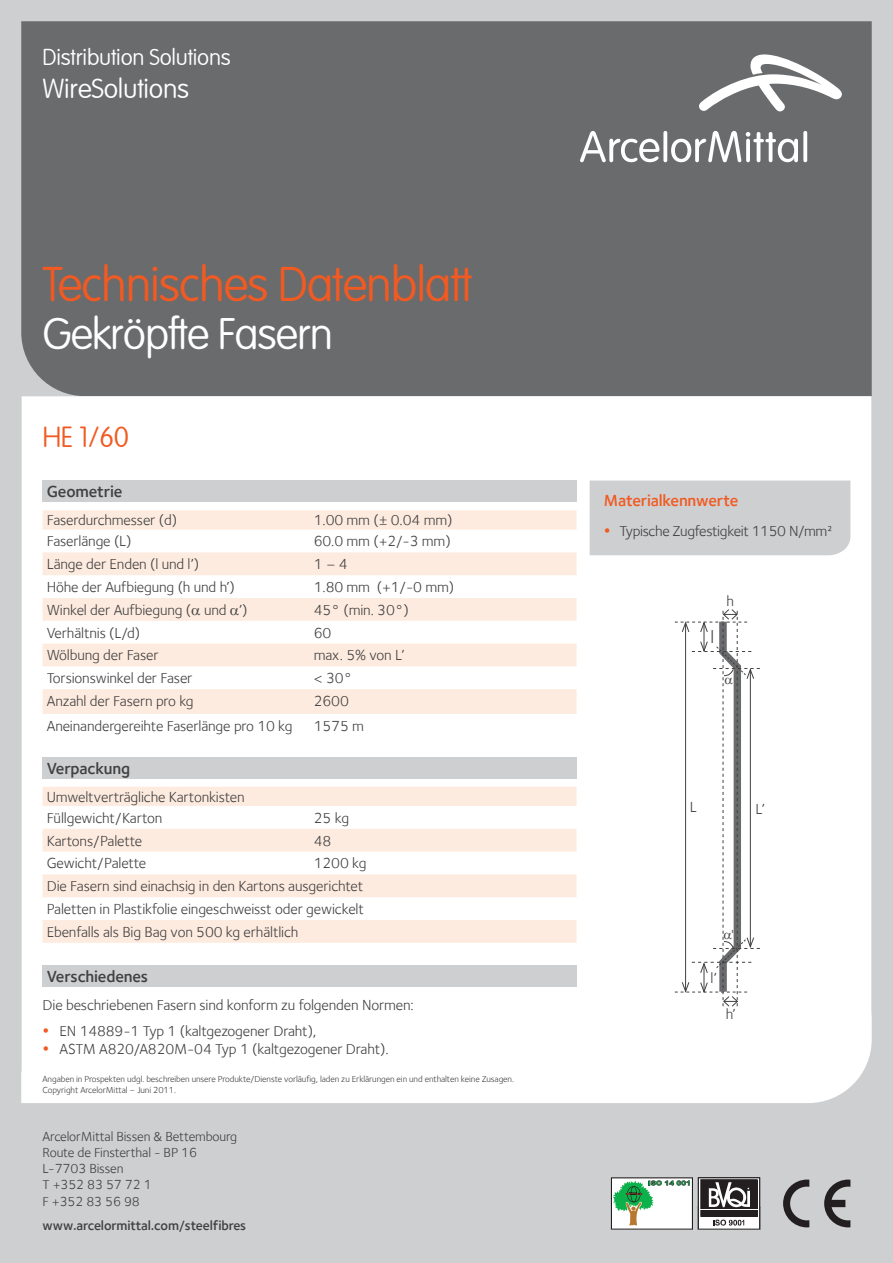
<style>
.page{position:relative;width:893px;height:1263px;background:#cecfd1}
.page>*{position:absolute;margin:0;border:0;box-sizing:border-box;transform-origin:0 0}
.t1{font:100 48px "VAG Rounded Std";letter-spacing:-.025em;color:#f15a22}
.t2{font:100 43.5px "VAG Rounded Std";letter-spacing:-.025em;color:#fff}
.t3{font:100 28.5px "VAG Rounded";color:#f15a22}
.t4{font:100 27px "VAG Rounded";letter-spacing:-.01em;color:#fff}
.t5{font:100 22.5px "VAG Rounded";letter-spacing:-.01em;color:#fff}
.t6{font:600 16.5px "Foundry Sterling";letter-spacing:-.01em;color:#414142}
.t7{font:600 16.5px "Foundry Sterling";letter-spacing:-.01em;color:#f15a22}
.t8{font:15px/22.8px "Foundry Sterling";letter-spacing:-.01em;color:#414142}
.t9{font:13.5px/16.2px "Foundry Sterling";letter-spacing:-.01em;color:#414142}
.t10{font:600 13.5px "Foundry Sterling";letter-spacing:-.01em;color:#414142}
.t11{font:9px/10.5px "Foundry Sterling";letter-spacing:-.01em;color:#414142}
</style>
<div class="page">
<div style="left:21px;top:21px;width:851px;height:375px;background:#696b6d"></div>
<div style="left:21px;top:396px;width:851px;height:707px;background:#fff"></div>
<svg style="left:699px;top:54px;width:143px;height:57px;background:#969799"></svg>
<svg style="left:663px;top:131px;width:4px;height:31px"></svg>
<svg style="left:580px;top:131px;width:79px;height:31px;background:#969899"></svg>
<svg style="left:803px;top:131px;width:4px;height:31px"></svg>
<svg style="left:671px;top:131px;width:127px;height:31px;background:#9c9d9e"></svg>
<div style="left:43px;top:480px;width:534px;height:22px;background:#cecfd1"></div>
<div style="left:43px;top:757px;width:534px;height:21px;background:#cecfd1"></div>
<div style="left:43px;top:965px;width:534px;height:21px;background:#cecfd1"></div>
<svg style="left:43px;top:510px;width:534px;height:204px;background:#fef3ed"></svg>
<svg style="left:43px;top:787px;width:534px;height:156px;background:#fef3ed"></svg>
<svg style="left:611px;top:1177px;width:149px;height:53px;background:#a1aea3"></svg>
<svg style="left:783px;top:1179px;width:26px;height:48px"></svg>
<svg style="left:824px;top:1179px;width:26px;height:48px"></svg>
<svg style="left:192px;top:608px;width:8px;height:7px"></svg>
<svg style="left:230px;top:608px;width:9px;height:7px"></svg>
<svg style="left:44px;top:1028px;width:4px;height:4px"></svg>
<svg style="left:44px;top:1046px;width:4px;height:4px"></svg>
<svg style="left:590px;top:480px;width:260px;height:75px"></svg>
<svg style="left:675px;top:608px;width:85px;height:399px;background:#eaeaea"></svg>
<h3 class="t5" style="left:43px;top:44px;width:190px">Distribution Solutions</h3>
<h3 class="t4" style="left:43px;top:72px;width:148px">WireSolutions</h3>
<h1 class="t1" style="left:43px;top:256px;width:431px">Technisches Datenblatt</h1>
<h2 class="t2" style="left:43px;top:308px;width:292px">Gekröpfte Fasern</h2>
<h3 class="t3" style="left:43px;top:420px;width:88px">HE 1/60</h3>
<p class="t6" style="left:47px;top:482px;width:77px">Geometrie</p>
<p class="t8" style="left:47px;top:509px;width:132px">Faserdurchmesser (d)</p>
<p class="t8" style="left:314px;top:509px;width:140px">1.00 mm (± 0.04 mm)</p>
<p class="t8" style="left:47px;top:530px;width:86px">Faserlänge (L)</p>
<p class="t8" style="left:314px;top:530px;width:138px">60.0 mm (+2/-3 mm)</p>
<p class="t8" style="left:47px;top:553px;width:154px">Länge der Enden (l und l’)</p>
<p class="t8" style="left:314px;top:553px;width:36px">1 – 4</p>
<p class="t8" style="left:47px;top:575px;width:190px">Höhe der Aufbiegung (h und h’)</p>
<p class="t8" style="left:314px;top:575px;width:142px">1.80 mm (+1/-0 mm)</p>
<p class="t8" style="left:47px;top:598px;width:202px">Winkel der Aufbiegung ( und ’)</p>
<p class="t8" style="left:314px;top:598px;width:97px">45° (min. 30°)</p>
<p class="t8" style="left:47px;top:621px;width:95px">Verhältnis (L/d)</p>
<p class="t8" style="left:314px;top:621px;width:19px">60</p>
<p class="t8" style="left:47px;top:644px;width:113px">Wölbung der Faser</p>
<p class="t8" style="left:314px;top:644px;width:92px">max. 5% von L’</p>
<p class="t8" style="left:47px;top:667px;width:147px">Torsionswinkel der Faser</p>
<p class="t8" style="left:314px;top:667px;width:40px">&lt; 30°</p>
<p class="t8" style="left:47px;top:689px;width:148px">Anzahl der Fasern pro kg</p>
<p class="t8" style="left:314px;top:689px;width:37px">2600</p>
<p class="t8" style="left:47px;top:714px;width:247px">Aneinandergereihte Faserlänge pro 10 kg</p>
<p class="t8" style="left:314px;top:714px;width:52px">1575 m</p>
<p class="t6" style="left:47px;top:758px;width:85px">Verpackung</p>
<p class="t8" style="left:47px;top:786px;width:199px;line-height:21px">Umweltverträgliche Kartonkisten<br>Füllgewicht/Karton</p>
<p class="t8" style="left:314px;top:806px;width:37px">25 kg</p>
<p class="t8" style="left:47px;top:829px;width:97px">Kartons/Palette</p>
<p class="t8" style="left:314px;top:829px;width:19px">48</p>
<p class="t8" style="left:47px;top:852px;width:101px">Gewicht/Palette</p>
<p class="t8" style="left:47px;top:852px;width:321px;text-indent:267px">1200 kg Die Fasern sind einachsig in den Kartons ausgerichtet Paletten in Plastikfolie eingeschweisst oder gewickelt Ebenfalls als Big Bag von 500 kg erhältlich</p>
<p class="t6" style="left:47px;top:966px;width:103px">Verschiedenes</p>
<p class="t8" style="left:60px;top:992px;width:356px;line-height:25.5px;text-indent:-17px">Die beschriebenen Fasern sind konform zu folgenden Normen:<br>EN 14889-1 Typ 1 (kaltgezogener Draht),</p>
<p class="t8" style="left:60px;top:1037px;width:331px">ASTM A820/A820M-04 Typ 1 (kaltgezogener Draht).</p>
<p class="t11" style="left:43px;top:1074px;width:473px">Angaben in Prospekten udgl. beschreiben unsere Produkte/Dienste vorläufig, laden zu Erklärungen ein und enthalten keine Zusagen.<br>Copyright ArcelorMittal – Juni 2011.</p>
<p class="t9" style="left:43px;top:1128px;width:196px">ArcelorMittal Bissen &amp; Bettembourg<br>Route de Finsterthal - BP 16<br>L-7703 Bissen<br>T +352 83 57 72 1<br>F +352 83 56 98</p>
<p class="t10" style="left:43px;top:1217px;width:205px">www.arcelormittal.com/steelfibres</p>
<p class="t7" style="left:604px;top:491px;width:136px">Materialkennwerte</p>
<p class="t8" style="left:619px;top:520px;width:215px">Typische Zugfestigkeit 1150 N/mm²</p>
<p class="t8" style="left:726px;top:590px;width:9px">h</p>
<p class="t8" style="left:690px;top:796px;width:9px">L</p>
<p class="t8" style="left:756px;top:797px;width:11px">L’</p>
<p class="t9" style="left:732px;top:926px;width:4px">'</p>
<p class="t8" style="left:711px;top:966px;width:8px">l’</p>
<p class="t8" style="left:726px;top:1003px;width:11px">h’</p>
</div>
